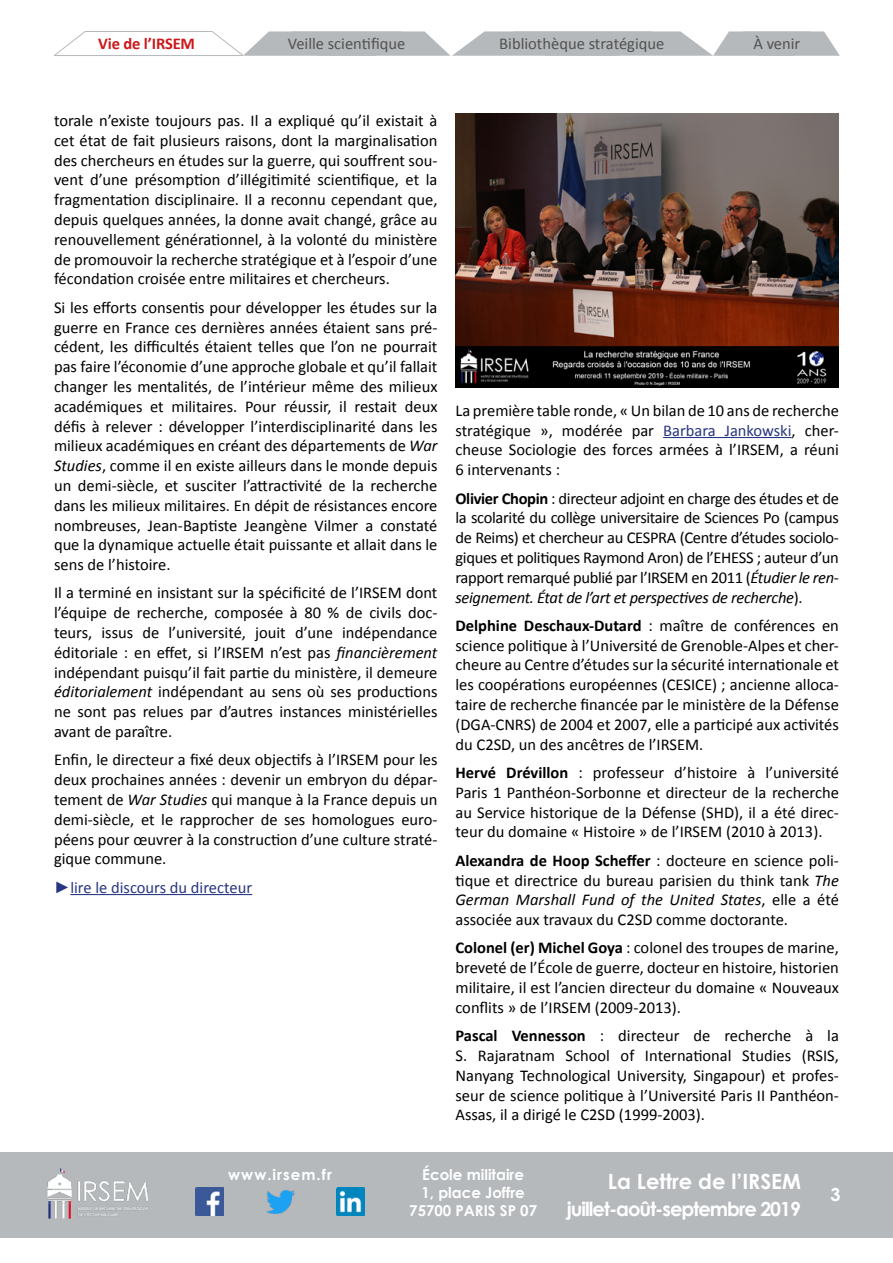
<style>
.page{position:relative;width:893px;height:1263px;background:#fff}
.page>*{position:absolute;margin:0;border:0;box-sizing:border-box;transform-origin:0 0}
.t1{font:700 21px "Century Gothic";color:#fff}
.t2{font:700 19.5px "Century Gothic";letter-spacing:-.05em;color:#fff}
.t3{font:700 18px "Century Gothic";color:#fff}
.t4{font:16.5px/19.8px "Calibri";color:#000;text-align:justify}
.t5{font:16.5px "Calibri";color:#525251}
.t6{font:16.5px "Calibri";color:#283583}
.t7{font:700 16.5px "Calibri";letter-spacing:-.01em;color:#cd171a}
.t8{font:700 15px/18px "Century Gothic";color:#fff;text-align:center}
.t9{font:700 15px "Century Gothic";letter-spacing:.07em;color:#fff}
.s1{font-style:italic}
.s2{font-family:"Book Antiqua"}
.s3{color:#283583}
.s4{font-weight:700}
</style>
<div class="page">
<svg style="left:54px;top:31px;width:31px;height:24px"></svg>
<hr style="left:54px;top:55px;width:189px;height:1px;background:#b5b9bc">
<hr style="left:85px;top:31px;width:127px;height:1px;background:#b5b9bc">
<svg style="left:212px;top:31px;width:628px;height:25px"></svg>
<div style="left:0;top:1152px;width:893px;height:85px;background:#b5b9bc"></div>
<img style="left:47px;top:1168px;width:101px;height:51px">
<img style="left:195px;top:1188px;width:28px;height:28px">
<img style="left:266px;top:1190px;width:28px;height:23px">
<img style="left:337px;top:1188px;width:28px;height:28px">
<hr style="left:70px;top:894px;width:182px;height:1px;background:#283583">
<hr style="left:663px;top:437px;width:129px;height:1px;background:#283583">
<img style="left:455px;top:114px;width:384px;height:273px">
<p class="t7" style="left:98px;top:33px;width:98px">Vie de l’IRSEM</p>
<p class="t5" style="left:288px;top:33px;width:119px">Veille scientifique</p>
<p class="t5" style="left:499px;top:33px;width:167px">Bibliothèque stratégique</p>
<p class="t5" style="left:753px;top:33px;width:48px">À venir</p>
<p class="t4" style="left:54px;top:111px;width:385px">torale n’existe toujours pas. Il a expliqué qu’il existait à cet état de fait plusieurs raisons, dont la marginalisation des chercheurs en études sur la guerre, qui souffrent sou&shy;vent d’une présomption d’illégitimité scientifique, et la fragmentation disciplinaire. Il a reconnu cependant que, depuis quelques années, la donne avait changé, grâce au renouvellement générationnel, à la volonté du ministère de promouvoir la recherche stratégique et à l’espoir d’une fécondation croisée entre militaires et chercheurs.</p>
<p class="t4" style="left:54px;top:297px;width:385px">Si les efforts consentis pour développer les études sur la guerre en France ces dernières années étaient sans pré&shy;cédent, les difficultés étaient telles que l’on ne pourrait pas faire l’économie d’une approche globale et qu’il fallait changer les mentalités, de l’intérieur même des milieux académiques et militaires. Pour réussir, il restait deux défis à relever : développer l’interdisciplinarité dans les milieux académiques en créant des départements de <span class="s1">War Studies</span>, comme il en existe ailleurs dans le monde depuis un demi-siècle, et susciter l’attractivité de la recherche dans les milieux militaires. En dépit de résistances encore nombreuses, Jean-Baptiste Jeangène Vilmer a constaté que la dynamique actuelle était puissante et allait dans le sens de l’histoire.</p>
<p class="t4" style="left:54px;top:583px;width:385px">Il a terminé en insistant sur la spécificité de l’IRSEM dont l’équipe de recherche, composée à 80 % de civils doc&shy;teurs, issus de l’université, jouit d’une indépendance éditoriale : en effet, si l’IRSEM n’est pas <span class="s1">financièrement </span>indépendant puisqu’il fait partie du ministère, il demeure <span class="s1">éditorialement</span> indépendant au sens où ses productions ne sont pas relues par d’autres instances ministérielles avant de paraître.</p>
<p class="t4" style="left:54px;top:750px;width:385px">Enfin, le directeur a fixé deux objectifs à l’IRSEM pour les deux prochaines années : devenir un embryon du dépar&shy;tement de <span class="s1">War Studies</span> qui manque à la France depuis un demi-siècle, et le rapprocher de ses homologues euro&shy;péens pour œuvrer à la construction d’une culture straté&shy;gique commune.</p>
<p class="t6" style="left:54px;top:877px;width:200px"><span class="s2">►</span>lire le discours du directeur</p>
<p class="t4" style="left:455px;top:400px;width:385px">La première table ronde, « Un bilan de 10 ans de recherche stratégique », modérée par <span class="s3">Barbara Jankowski</span>, cher&shy;cheuse Sociologie des forces armées à l’IRSEM, a réuni 6 intervenants :</p>
<p class="t4" style="left:455px;top:488px;width:385px"><span class="s4">Olivier Chopin</span> : directeur adjoint en charge des études et de la scolarité du collège universitaire de Sciences Po (campus de Reims) et chercheur au CESPRA (Centre d’études sociolo&shy;giques et politiques Raymond Aron) de l’EHESS ; auteur d’un rapport remarqué publié par l’IRSEM en 2011 (<span class="s1">Étudier le ren&shy;seignement. État de l’art et perspectives de recherche</span>).</p>
<p class="t4" style="left:455px;top:615px;width:385px"><span class="s4">Delphine Deschaux-Dutard</span> : maître de conférences en science politique à l’Université de Grenoble-Alpes et cher&shy;cheure au Centre d’études sur la sécurité internationale et les coopérations européennes (CESICE) ; ancienne alloca&shy;taire de recherche financée par le ministère de la Défense (DGA-CNRS) de 2004 et 2007, elle a participé aux activités du C2SD, un des ancêtres de l’IRSEM.</p>
<p class="t4" style="left:455px;top:763px;width:385px"><span class="s4">Hervé Drévillon</span> : professeur d’histoire à l’université Paris 1 Panthéon-Sorbonne et directeur de la recherche au Service historique de la Défense (SHD), il a été direc&shy;teur du domaine « Histoire » de l’IRSEM (2010 à 2013).</p>
<p class="t4" style="left:455px;top:850px;width:385px"><span class="s4">Alexandra de Hoop Scheffer</span> : docteure en science poli&shy;tique et directrice du bureau parisien du think tank <span class="s1">The German Marshall Fund of the United States</span>, elle a été associée aux travaux du C2SD comme doctorante.</p>
<p class="t4" style="left:455px;top:938px;width:385px"><span class="s4">Colonel (er) Michel Goya</span> : colonel des troupes de marine, breveté de l’École de guerre, docteur en histoire, historien militaire, il est l’ancien directeur du domaine « Nouveaux conflits » de l’IRSEM (2009-2013).</p>
<p class="t4" style="left:455px;top:1026px;width:385px"><span class="s4">Pascal Vennesson</span> : directeur de recherche à la S. Rajaratnam School of International Studies (RSIS, Nanyang Technological University, Singapour) et profes&shy;seur de science politique à l’Université Paris II Panthéon-Assas, il a dirigé le C2SD (1999-2003).</p>
<p class="t9" style="left:228px;top:1163px;width:105px">www.irsem.fr</p>
<p class="t8" style="left:409px;top:1165px;width:129px">École militaire<br>1, place Joffre<br>75700 PARIS SP 07</p>
<p class="t1" style="left:608px;top:1165px;width:195px">La Lettre de l’IRSEM</p>
<p class="t2" style="left:567px;top:1194px;width:236px">juillet-août-septembre 2019</p>
<p class="t3" style="left:830px;top:1181px;width:12px">3</p>
</div>
